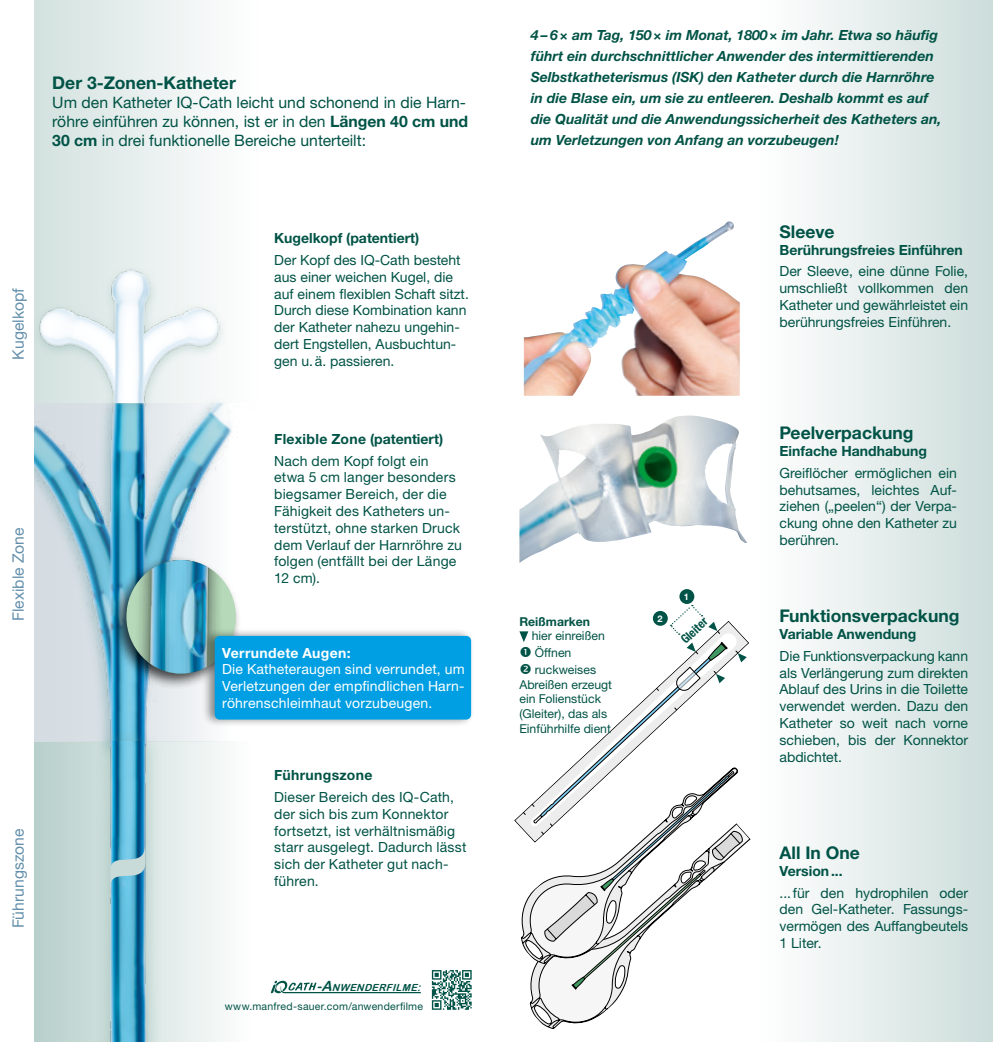
<style>
.page{position:relative;width:993px;height:1042px;background:#fff}
.page>*{position:absolute;margin:0;border:0;box-sizing:border-box;transform-origin:0 0}
.t1{font:700 17.5px "Helvetica Neue LTW1 G";color:#005346}
.t2{font:15.75px/18.9px "Helvetica Neue LTW1 G";color:#005346}
.t3{font:15.75px "Helvetica Neue LTW1 G";color:#6590ac}
.t4{font:14px/16.8px "Helvetica Neue LTW1 G";color:#005346;text-align:justify}
.t5{font:italic 700 14px/21px "Helvetica Neue LTW1 G";color:#005346}
.t6{font:700 14px "Helvetica Neue LTW1 G";color:#005346}
.t7{font:14px/16.8px "Helvetica Neue LTW1 G";letter-spacing:.015em;color:#fff;text-align:justify}
.t8{font:700 14px "Helvetica Neue LTW1 G";letter-spacing:.025em;color:#fff}
.t9{font:700 14px "Helvetica Neue LTW1 G";letter-spacing:.025em;color:#005346}
.t10{font:12.25px/14.7px "Helvetica Neue LTW1 G";color:#005346}
.t11{font:700 12.25px "Helvetica Neue LTW1 G";color:#005346}
.t12{font:700 condensed 12.25px "Helvetica Neue LTW1 G";color:#005346}
.t13{font:10.5px "Helvetica Neue LTW1 G";letter-spacing:.025em;color:#005346}
.t14{font:italic 9.8px "Arial Rounded MT Bold";color:#005346}
.t15{font:700 9.1px "Helvetica Neue LTW1 G";color:#fff}
.s1{font-weight:700}
.s2{font-size:14px}
.s3{font-size:10.5px}
</style>
<div class="page">
<div style="left:759px;top:0;width:233px;height:1042px;background:linear-gradient(to right,#fff,#cddddb)"></div>
<svg style="left:34px;top:759px;width:188px;height:283px"></svg>
<svg style="left:34px;top:0;width:170px;height:253px;fill:#e3eceb"></svg>
<img style="left:34px;top:416px;width:198px;height:330px">
<div style="left:32px;top:264px;width:196px;height:152px;background:#6c9f96;opacity:.34"></div>
<img style="left:34px;top:253px;width:194px;height:150px">
<div style="left:94px;top:728px;width:69px;height:314px;background:#6c9f96;opacity:.49"></div>
<img style="left:84px;top:742px;width:92px;height:300px">
<div style="left:109px;top:554px;width:132px;height:136px;background:#000;opacity:.75"></div>
<div style="left:126px;top:560px;width:110px;height:113px;background:#b5d9b9;border-radius:50%"></div>
<img style="left:132px;top:560px;width:98px;height:113px">
<svg style="left:110px;top:843px;width:35px;height:44px"></svg>
<img style="left:523px;top:224px;width:202px;height:172px">
<img style="left:519px;top:415px;width:228px;height:148px">
<div style="left:201px;top:627px;width:273px;height:101px;background:#000;opacity:.45"></div>
<div style="left:215px;top:636px;width:256px;height:83px;background:#009fe3;border-radius:5px"></div>
<div style="left:0;top:206px;width:34px;height:197px;background:#fff"></div>
<div style="left:0;top:403px;width:34px;height:342px;background:#fff"></div>
<div style="left:679px;top:589px;width:15px;height:15px;background:#005346;border-radius:50%"></div>
<svg style="left:432px;top:970px;width:39px;height:40px"></svg>
<svg style="left:271px;top:981px;width:149px;height:12px"></svg>
<svg style="left:519px;top:605px;width:231px;height:424px"></svg>
<p class="t1" style="left:52px;top:72px;width:185px">Der 3-Zonen-Katheter</p>
<p class="t2" style="left:52px;top:93px;width:417px">Um den Katheter IQ-Cath leicht und schonend in die Harn&shy;röhre einführen zu können, ist er in den <span class="s1">Längen 40 cm und<br>30 cm</span> in drei funktionelle Bereiche unterteilt:</p>
<p class="t3" style="left:9px;top:359px;width:73px;rotate:-90deg">Kugelkopf</p>
<p class="t3" style="left:9px;top:621px;width:95px;rotate:-90deg">Flexible Zone</p>
<p class="t3" style="left:9px;top:928px;width:101px;rotate:-90deg">Führungszone</p>
<p class="t6" style="left:274px;top:230px;width:146px">Kugelkopf (patentiert)</p>
<p class="t4" style="left:274px;top:251px;width:196px;text-align:left">Der Kopf des IQ-Cath besteht aus einer weichen Kugel, die auf einem flexiblen Schaft sitzt.<br>Durch diese Kombination kann der Katheter nahezu ungehin&shy;dert Engstellen, Ausbuchtun&shy;gen u.ä. passieren.</p>
<p class="t6" style="left:274px;top:430px;width:170px">Flexible Zone (patentiert)</p>
<p class="t4" style="left:274px;top:452px;width:189px;text-align:left">Nach dem Kopf folgt ein etwa 5 cm langer besonders biegsamer Bereich, der die<br>Fähigkeit des Katheters un&shy;terstützt, ohne starken Druck dem Verlauf der Harnröhre zu folgen (entfällt bei der Länge<br>12 cm).</p>
<p class="t8" style="left:222px;top:644px;width:130px">Verrundete Augen:</p>
<p class="t7" style="left:222px;top:661px;width:244px">Die Katheteraugen sind verrundet, um Verletzungen der empfindlichen Harn&shy;röhrenschleimhaut vorzubeugen.</p>
<p class="t9" style="left:274px;top:766px;width:100px">Führungszone</p>
<p class="t4" style="left:274px;top:788px;width:194px;text-align:left">Dieser Bereich des IQ-Cath, der sich bis zum Konnektor fortsetzt, ist verhältnismäßig starr ausgelegt. Dadurch lässt sich der Katheter gut nach&shy;führen.</p>
<p class="t14" style="left:316px;top:981px;width:109px"><span class="s2">-A</span>NWENDERFILME<span class="s3">:</span></p>
<p class="t13" style="left:225px;top:999px;width:200px">www.manfred-sauer.com/anwenderfilme</p>
<p class="t5" style="left:530px;top:24px;width:412px">4 – 6× am Tag, 150× im Monat, 1800× im Jahr. Etwa so häufig führt ein durchschnittlicher Anwender des intermittierenden Selbstkatheterismus (ISK) den Katheter durch die Harnröhre in die Blase ein, um sie zu entleeren. Deshalb kommt es auf die Qualität und die Anwendungssicherheit des Katheters an, um Verletzungen von Anfang an vorzubeugen!</p>
<p class="t1" style="left:779px;top:221px;width:57px">Sleeve</p>
<p class="t6" style="left:779px;top:241px;width:185px">Berührungsfreies Einführen</p>
<p class="t4" style="left:779px;top:263px;width:190px">Der Sleeve, eine dünne Folie, umschließt vollkommen den Katheter und gewährleistet ein berührungsfreies Einführen.</p>
<p class="t11" style="left:519px;top:614px;width:72px">Reißmarken</p>
<p class="t10" style="left:531px;top:627px;width:75px;line-height:16.8px">hier einreißen<br>Öffnen ruckweises</p>
<p class="t10" style="left:519px;top:677px;width:94px">Abreißen erzeugt ein Folienstück (Gleiter), das als<br>Einführhilfe dient</p>
<p class="t15" style="left:683px;top:591px;width:7px">1</p>
<p class="t15" style="left:657px;top:613px;width:7px">2</p>
<p class="t12" style="left:677px;top:635px;width:33px;rotate:-43deg">Gleiter</p>
<p class="t1" style="left:779px;top:422px;width:135px">Peelverpackung</p>
<p class="t6" style="left:779px;top:442px;width:149px">Einfache Handhabung</p>
<p class="t4" style="left:779px;top:464px;width:179px">Greiflöcher ermöglichen ein behutsames, leichtes Auf&shy;ziehen („peelen“) der Verpa&shy;ckung ohne den Katheter zu berühren.</p>
<p class="t1" style="left:779px;top:605px;width:181px">Funktionsverpackung</p>
<p class="t6" style="left:779px;top:625px;width:138px">Variable Anwendung</p>
<p class="t4" style="left:779px;top:647px;width:190px">Die Funktionsverpackung kann als Verlängerung zum direkten Ablauf des Urins in die Toilette verwendet werden. Dazu den Katheter so weit nach vorne schieben, bis der Konnektor abdichtet.</p>
<p class="t1" style="left:779px;top:842px;width:82px">All In One</p>
<p class="t6" style="left:779px;top:862px;width:65px">Version...</p>
<p class="t4" style="left:779px;top:884px;width:190px">...für den hydrophilen oder den Gel-Katheter. Fassungs&shy;vermögen des Auffangbeutels 1 Liter.</p>
</div>
